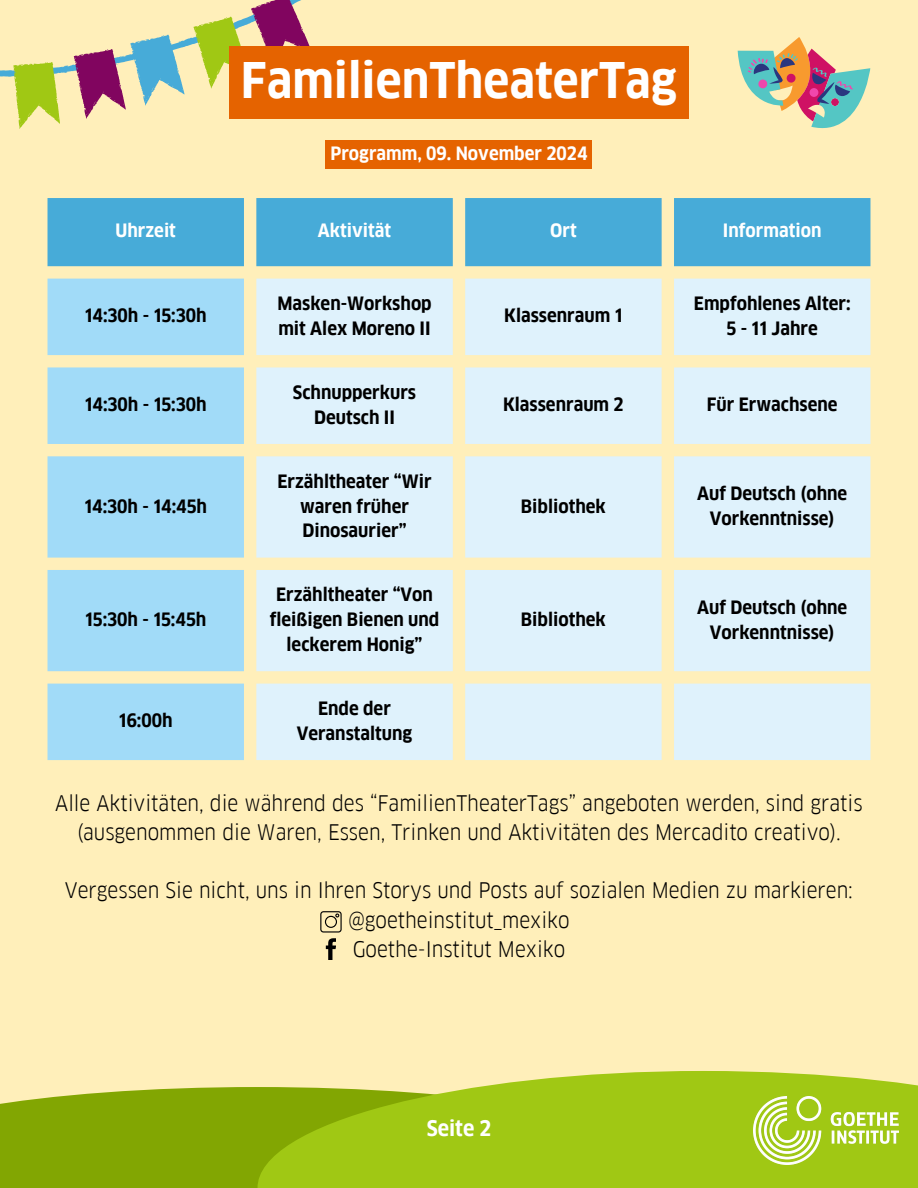
<style>
.page{position:relative;width:918px;height:1188px;background:#fff}
.page>*{position:absolute;margin:0;border:0;box-sizing:border-box;transform-origin:0 0}
.t1{font:700 48px "Goethe FF Clan";color:#fff}
.t2{font:21px/29.2px "Goethe FF Clan";color:#000;text-align:center}
.t3{font:700 21px "Goethe FF Clan";color:#fff}
.t4{font:700 18px/24.8px "Goethe FF Clan";color:#000;text-align:center}
.t5{font:700 18px "Goethe FF Clan";color:#fff}
</style>
<div class="page">
<div style="left:0;top:0;width:918px;height:1187px;background:#ffefba"></div>
<div style="left:0;top:1087px;width:650px;height:101px;background:#82a602"></div>
<svg style="left:258px;top:1071px;width:660px;height:117px;fill:#a0c814"></svg>
<img style="left:753px;top:1096px;width:146px;height:69px">
<div style="left:48px;top:198px;width:822px;height:68px;background:#47abd8"></div>
<svg style="left:48px;top:279px;width:196px;height:481px;background:#aaddf1"></svg>
<svg style="left:256px;top:279px;width:614px;height:481px;background:#e3f1f2"></svg>
<svg style="left:4px;top:0;width:311px;height:129px"></svg>
<div style="left:229px;top:46px;width:460px;height:72px;background:#e56300"></div>
<svg style="left:738px;top:37px;width:132px;height:91px"></svg>
<div style="left:326px;top:140px;width:266px;height:28px;background:#e56300"></div>
<svg style="left:320px;top:911px;width:22px;height:49px"></svg>
<p class="t1" style="left:241px;top:50px;width:437px">FamilienTheaterTag</p>
<p class="t5" style="left:330px;top:142px;width:259px">Programm, 09. November 2024</p>
<p class="t5" style="left:115px;top:220px;width:62px">Uhrzeit</p>
<h1 class="t5" style="left:318px;top:220px;width:75px">Aktivität</h1>
<p class="t5" style="left:550px;top:220px;width:28px">Ort</p>
<p class="t5" style="left:723px;top:220px;width:100px">Information</p>
<p class="t4" style="left:85px;top:304px;width:124px">14:30h - 15:30h</p>
<p class="t4" style="left:277px;top:291px;width:156px;text-align:left">Masken-Workshop mit Alex Moreno II</p>
<p class="t4" style="left:504px;top:304px;width:120px">Klassenraum 1</p>
<p class="t4" style="left:694px;top:291px;width:158px">Empfohlenes Alter:<br>5 - 11 Jahre</p>
<p class="t4" style="left:85px;top:393px;width:124px">14:30h - 15:30h</p>
<p class="t4" style="left:293px;top:380px;width:125px">Schnupperkurs<br>Deutsch II</p>
<p class="t4" style="left:503px;top:393px;width:122px">Klassenraum 2</p>
<p class="t4" style="left:707px;top:393px;width:132px">Für Erwachsene</p>
<p class="t4" style="left:84px;top:494px;width:124px">14:30h - 14:45h</p>
<p class="t4" style="left:277px;top:469px;width:156px">Erzähltheater “Wir waren früher<br>Dinosaurier”</p>
<p class="t4" style="left:521px;top:494px;width:86px">Bibliothek</p>
<p class="t4" style="left:697px;top:481px;width:152px">Auf Deutsch (ohne<br>Vorkenntnisse)</p>
<p class="t4" style="left:85px;top:607px;width:123px">15:30h - 15:45h</p>
<p class="t4" style="left:270px;top:583px;width:171px">Erzähltheater “Von fleißigen Bienen und leckerem Honig”</p>
<p class="t4" style="left:521px;top:607px;width:86px">Bibliothek</p>
<p class="t4" style="left:697px;top:595px;width:152px">Auf Deutsch (ohne<br>Vorkenntnisse)</p>
<p class="t4" style="left:119px;top:709px;width:55px">16:00h</p>
<p class="t4" style="left:297px;top:696px;width:117px">Ende der<br>Veranstaltung</p>
<h3 class="t2" style="left:55px;top:789px;width:809px">Alle Aktivitäten, die während des “FamilienTheaterTags” angeboten werden, sind gratis (ausgenommen die Waren, Essen, Trinken und Aktivitäten des Mercadito creativo).</h3>
<h3 class="t2" style="left:65px;top:876px;width:790px">Vergessen Sie nicht, uns in Ihren Storys und Posts auf sozialen Medien zu markieren: @goetheinstitut_mexiko<br>Goethe-Institut Mexiko</h3>
<p class="t3" style="left:427px;top:1115px;width:66px">Seite 2</p>
</div>
